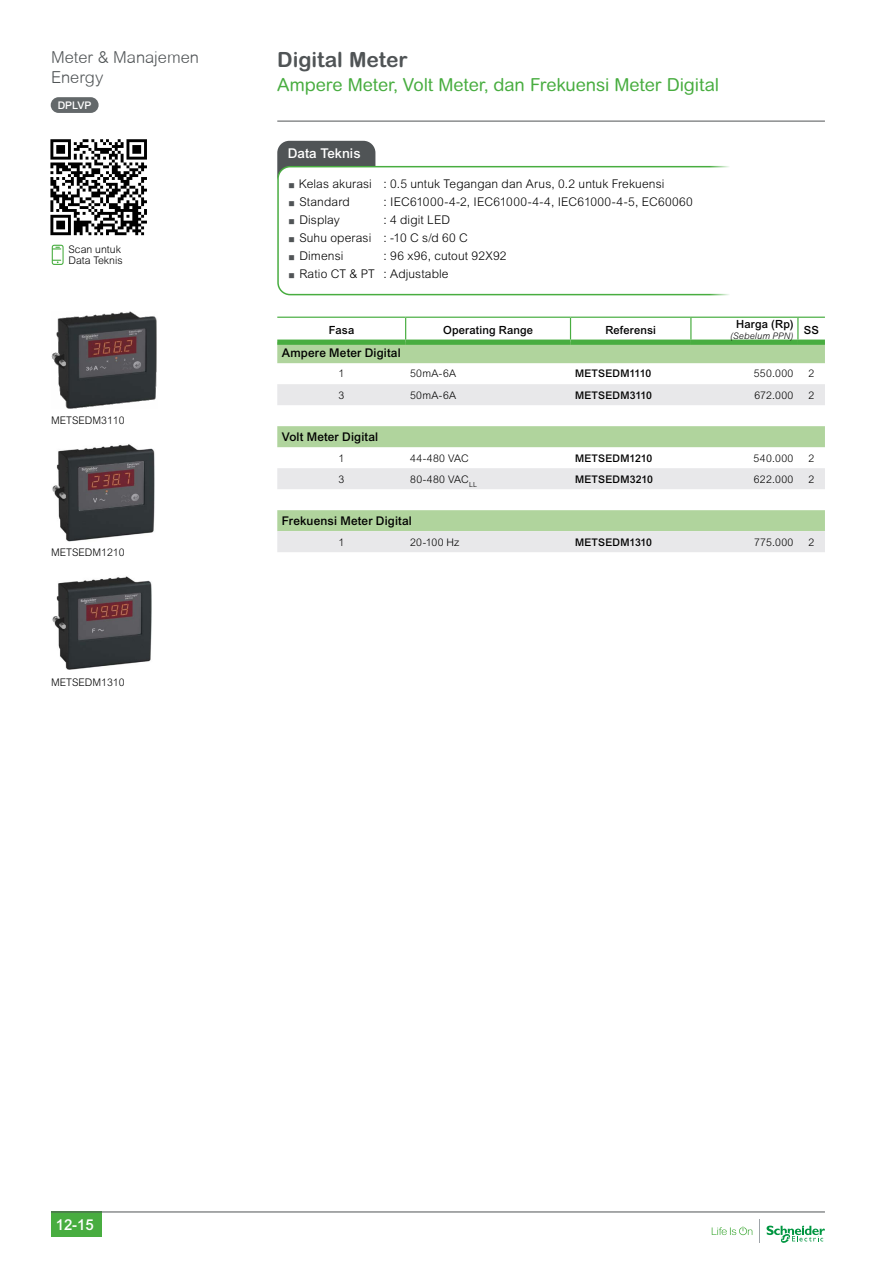
<style>
.page{position:relative;width:893px;height:1263px;background:#fff}
.page>*{position:absolute;margin:0;border:0;box-sizing:border-box;transform-origin:0 0}
.t1{font:700 21px "Arial Rounded MT Pro";letter-spacing:-.005em;color:#505456}
.t2{font:18px "Arial Rounded MT Pro";letter-spacing:-.005em;color:#48ad40}
.t3{font:300 16.5px/19.5px "Arial Rounded MT";color:#505456}
.t4{font:500 15px "Arial MT Std";color:#fff}
.t5{font:500 13.5px "Arial MT Std";color:#fff}
.t6{font:300 12px/18px "Arial MT Std";letter-spacing:.01em;color:#000}
.t7{font:500 12px "Arial MT Std";letter-spacing:.015em;color:#000}
.t8{font:500 11.25px "Arial MT Std";letter-spacing:.015em;color:#000}
.t9{font:300 10.5px/10.5px "Arial MT Std";color:#000}
.t10{font:500 10.5px "Arial MT Std";letter-spacing:.015em;color:#000}
.t11{font:500 10.5px "Arial MT Std";color:#fff}
.t12{font:italic 300 9px "Arial MT Std";letter-spacing:.02em;color:#000}
.s1{color:#505456}
</style>
<div class="page">
<div style="left:51px;top:97px;width:48px;height:16px;background:#63686a;border-radius:8px"></div>
<div style="left:277px;top:345px;width:548px;height:19px;background:#b0d49d"></div>
<svg style="left:277px;top:384px;width:548px;height:168px"></svg>
<svg style="left:405px;top:318px;width:1px;height:22px"></svg>
<svg style="left:570px;top:318px;width:1px;height:22px"></svg>
<svg style="left:690px;top:318px;width:1px;height:22px"></svg>
<hr style="left:277px;top:317px;width:129px;height:1px;background:#48ad40">
<hr style="left:406px;top:317px;width:164px;height:1px;background:#48ad40">
<hr style="left:570px;top:317px;width:121px;height:1px;background:#48ad40">
<hr style="left:691px;top:317px;width:107px;height:1px;background:#48ad40">
<div style="left:277px;top:340px;width:129px;height:5px;background:#48ad40"></div>
<div style="left:406px;top:340px;width:164px;height:5px;background:#48ad40"></div>
<div style="left:570px;top:340px;width:121px;height:5px;background:#48ad40"></div>
<div style="left:691px;top:340px;width:107px;height:5px;background:#48ad40"></div>
<div style="left:798px;top:340px;width:27px;height:5px;background:#48ad40"></div>
<svg style="left:797px;top:317px;width:28px;height:23px"></svg>
<div style="left:277px;top:141px;width:98px;height:47px;background:#505456;border-radius:12px"></div>
<svg style="left:277px;top:165px;width:452px;height:131px"></svg>
<img style="left:50px;top:139px;width:97px;height:97px">
<img style="left:51px;top:312px;width:106px;height:97px">
<img style="left:52px;top:444px;width:103px;height:98px">
<img style="left:52px;top:576px;width:100px;height:94px">
<svg style="left:52px;top:245px;width:12px;height:20px"></svg>
<svg style="left:712px;top:1226px;width:40px;height:9px"></svg>
<svg style="left:767px;top:1225px;width:58px;height:18px"></svg>
<svg style="left:759px;top:1220px;width:1px;height:23px"></svg>
<div style="left:51px;top:1211px;width:50px;height:26px;background:#48ad40"></div>
<hr style="left:51px;top:1212px;width:774px;height:1px;background:#505456">
<hr style="left:277px;top:121px;width:548px;height:1px;background:#505456">
<h3 class="t3" style="left:51px;top:47px;width:149px">Meter &amp; Manajemen<br>Energy</h3>
<p class="t11" style="left:58px;top:99px;width:35px">DPLVP</p>
<p class="t9" style="left:68px;top:244px;width:56px">Scan untuk<br>Data Teknis</p>
<p class="t9" style="left:51px;top:415px;width:75px">METSEDM3110</p>
<p class="t9" style="left:51px;top:547px;width:75px">METSEDM1210</p>
<p class="t9" style="left:51px;top:677px;width:75px">METSEDM1310</p>
<h1 class="t1" style="left:277px;top:46px;width:132px">Digital Meter</h1>
<h2 class="t2" style="left:277px;top:74px;width:443px">Ampere Meter, Volt Meter, dan Frekuensi Meter Digital</h2>
<p class="t5" style="left:288px;top:145px;width:74px">Data Teknis</p>
<p class="t6" style="left:288px;top:175px;width:89px"><span class="s1">◼</span> Kelas akurasi <span class="s1">◼</span> Standard<br><span class="s1">◼</span> Display<br><span class="s1">◼</span> Suhu operasi <span class="s1">◼</span> Dimensi<br><span class="s1">◼</span> Ratio CT &amp; PT</p>
<p class="t6" style="left:384px;top:175px;width:311px">: 0.5 untuk Tegangan dan Arus, 0.2 untuk Frekuensi<br>: IEC61000-4-2, IEC61000-4-4, IEC61000-4-5, EC60060 : 4 digit LED<br>: -10 C s/d 60 C<br>: 96 x96, cutout 92X92<br>: Adjustable</p>
<p class="t8" style="left:329px;top:323px;width:27px">Fasa</p>
<p class="t8" style="left:443px;top:323px;width:91px">Operating Range</p>
<p class="t8" style="left:605px;top:323px;width:52px">Referensi</p>
<p class="t8" style="left:736px;top:318px;width:59px">Harga (Rp)</p>
<p class="t12" style="left:730px;top:331px;width:65px">(Sebelum PPN)</p>
<p class="t8" style="left:804px;top:323px;width:17px">SS</p>
<p class="t7" style="left:282px;top:346px;width:120px">Ampere Meter Digital</p>
<p class="t9" style="left:339px;top:368px;width:7px">1</p>
<p class="t9" style="left:410px;top:368px;width:47px">50mA-6A</p>
<p class="t10" style="left:575px;top:368px;width:78px">METSEDM1110</p>
<p class="t9" style="left:754px;top:368px;width:41px">550.000</p>
<p class="t9" style="left:808px;top:368px;width:7px">2</p>
<p class="t9" style="left:339px;top:389px;width:7px">3</p>
<p class="t9" style="left:410px;top:389px;width:47px">50mA-6A</p>
<p class="t10" style="left:575px;top:389px;width:79px">METSEDM3110</p>
<p class="t9" style="left:754px;top:389px;width:41px">672.000</p>
<p class="t9" style="left:808px;top:389px;width:7px">2</p>
<p class="t7" style="left:282px;top:430px;width:98px">Volt Meter Digital</p>
<p class="t9" style="left:339px;top:452px;width:7px">1</p>
<p class="t9" style="left:410px;top:452px;width:60px">44-480 VAC</p>
<p class="t10" style="left:575px;top:452px;width:79px">METSEDM1210</p>
<p class="t9" style="left:754px;top:452px;width:41px">540.000</p>
<p class="t9" style="left:808px;top:452px;width:7px">2</p>
<p class="t9" style="left:339px;top:473px;width:7px">3</p>
<p class="t9" style="left:410px;top:474px;width:68px">80-480 VAC<sub>LL</sub></p>
<p class="t10" style="left:575px;top:473px;width:79px">METSEDM3210</p>
<p class="t9" style="left:754px;top:473px;width:41px">622.000</p>
<p class="t9" style="left:808px;top:473px;width:7px">2</p>
<p class="t7" style="left:282px;top:514px;width:132px">Frekuensi Meter Digital</p>
<p class="t9" style="left:339px;top:536px;width:7px">1</p>
<p class="t9" style="left:410px;top:536px;width:51px">20-100 Hz</p>
<p class="t10" style="left:575px;top:536px;width:79px">METSEDM1310</p>
<p class="t9" style="left:754px;top:536px;width:41px">775.000</p>
<p class="t9" style="left:808px;top:536px;width:7px">2</p>
<p class="t4" style="left:56px;top:1216px;width:40px">12-15</p>
</div>
